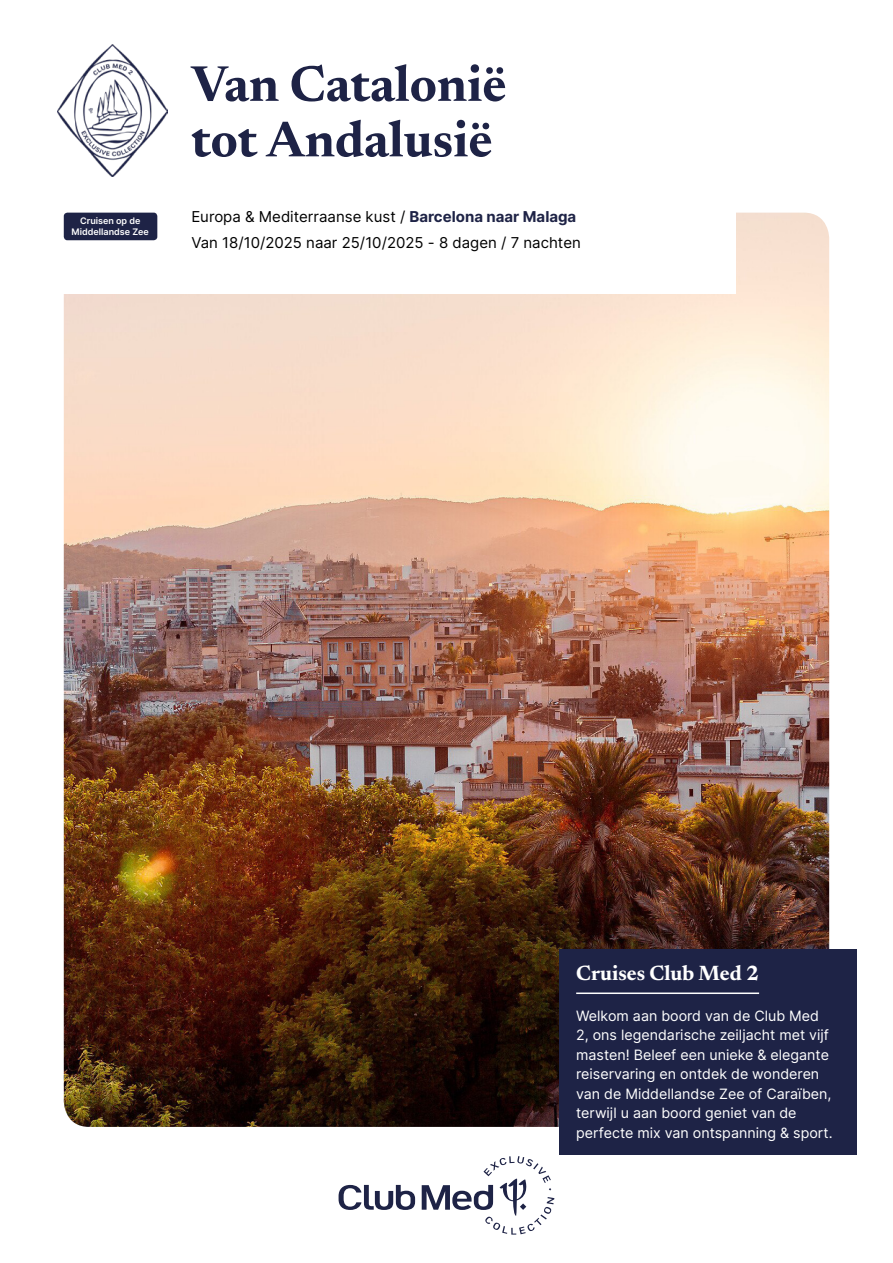
<style>
.page{position:relative;width:893px;height:1263px;background:#fff}
.page>*{position:absolute;margin:0;border:0;box-sizing:border-box;transform-origin:0 0}
.t1{font:700 51px/55.5px "Newsreader 24 pt";color:#1e2346}
.t2{font:700 21px "Newsreader 24 pt";color:#fff}
.t3{font:15px/25.2px "Inter";color:#000}
.t4{font:14.25px/19.5px "Inter";color:#fff}
.t5{font:600 9px/10.8px "Inter";color:#fff;text-align:center}
.s1{font-weight:700;color:#1e2346}
</style>
<div class="page">
<img style="left:64px;top:213px;width:765px;height:914px">
<div style="left:559px;top:948px;width:298px;height:206px;background:#1e2346"></div>
<hr style="left:576px;top:992px;width:183px;height:2px;background:#fff">
<div style="left:0;top:212px;width:736px;height:81px;background:#fff"></div>
<img style="left:57px;top:45px;width:111px;height:131px">
<div style="left:64px;top:213px;width:93px;height:27px;background:#1e2346;border-radius:4px"></div>
<svg style="left:339px;top:1156px;width:215px;height:78px"></svg>
<p class="t5" style="left:72px;top:215px;width:79px">Cruisen op de<br>Middellandse Zee</p>
<h1 class="t1" style="left:191px;top:53px;width:317px">Van Catalonië tot Andalusië</h1>
<p class="t3" style="left:191px;top:204px;width:391px">Europa &amp; Mediterraanse kust / <span class="s1">Barcelona naar Malaga<br></span>Van 18/10/2025 naar 25/10/2025 - 8 dagen / 7 nachten</p>
<h2 class="t2" style="left:576px;top:958px;width:184px">Cruises Club Med 2</h2>
<p class="t4" style="left:576px;top:1005px;width:258px">Welkom aan boord van de Club Med 2, ons legendarische zeiljacht met vijf masten! Beleef een unieke &amp; elegante reiservaring en ontdek de wonderen van de Middellandse Zee of Caraïben, terwijl u aan boord geniet van de perfecte mix van ontspanning &amp; sport.</p>
</div>
